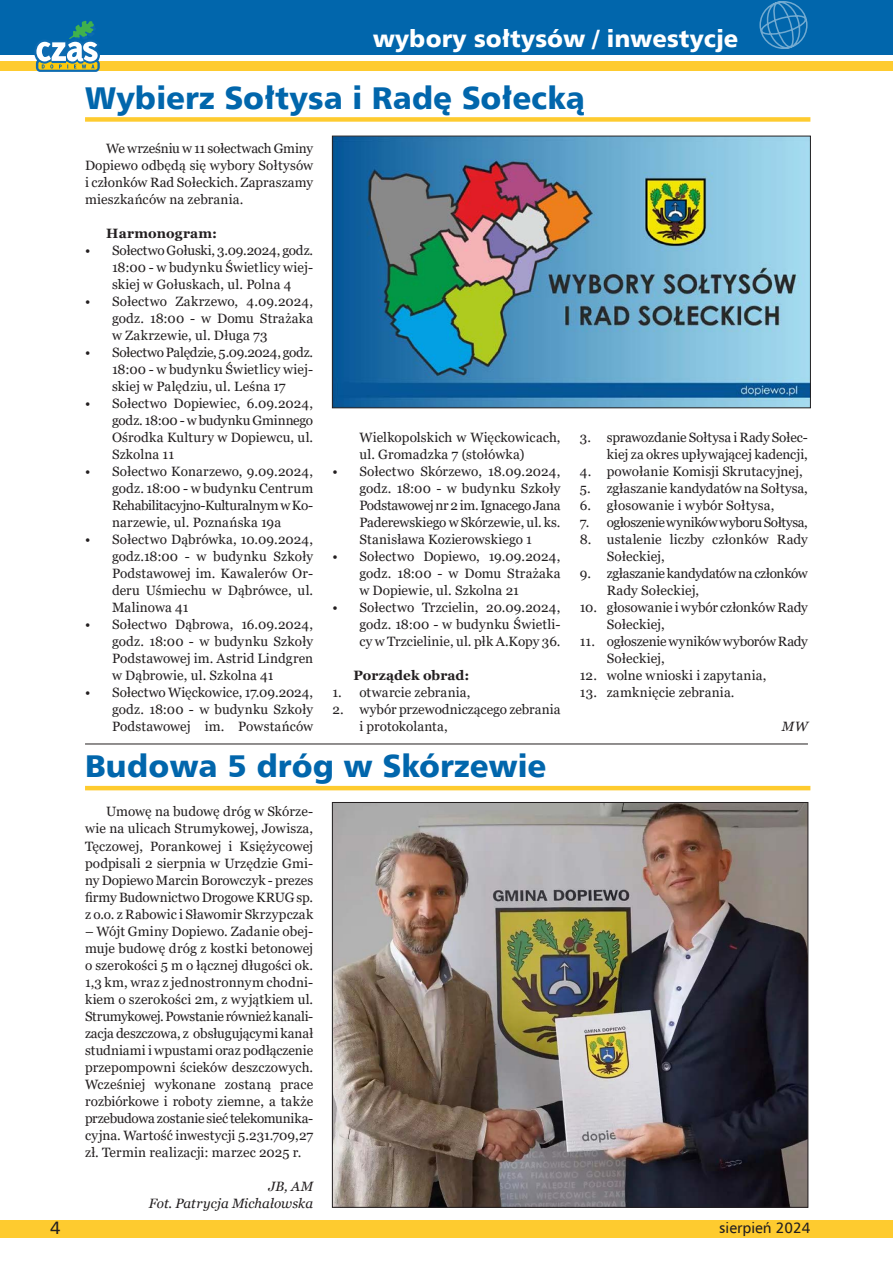
<style>
.page{position:relative;width:893px;height:1263px;background:#fff}
.page>*{position:absolute;margin:0;border:0;box-sizing:border-box;transform-origin:0 0}
.TYTUŁ{font:31.5px "Humnst 777 Blk EU";color:#0166ac}
.pasek_naglowek_strony{font:24px "Humnst 777 Blk EU";color:#fff}
.t1{font:18px "Humnst 777 EU";color:#231f20}
.t2{font:15px "Humnst 777 EU";color:#231f20}
.tekst_standardowy{font:13.5px/17px "Georgia";letter-spacing:.005em;color:#231f20;text-align:justify}
.tekst_standardowy-2{font:13.5px/17px "Georgia";letter-spacing:-.015em;color:#231f20}
.tekst_standardowy-3{font:13.5px "Georgia";letter-spacing:-.025em;color:#231f20}
.autor{font:italic 13.5px/17px "Georgia";letter-spacing:.005em;color:#231f20;text-align:right}
.tekst_standardowy-4{font:700 13.5px "Georgia";letter-spacing:.005em;color:#231f20}
</style>
<div class="page">
<div style="left:0;top:0;width:893px;height:55px;background:#0166ac"></div>
<svg style="left:759px;top:1px;width:49px;height:48px"></svg>
<div style="left:85px;top:117px;width:725px;height:5px;background:#fecb2f"></div>
<img style="left:334px;top:138px;width:475px;height:268px">
<div style="left:332px;top:136px;width:479px;height:272px;border:1px solid #231f20"></div>
<hr style="left:85px;top:744px;width:723px;height:1px;background:#231f20">
<hr style="left:85px;top:786px;width:725px;height:4px;background:#fecb2f">
<img style="left:334px;top:804px;width:472px;height:402px">
<div style="left:0;top:1220px;width:893px;height:17px;background:#fecb2f"></div>
<div style="left:0;top:61px;width:893px;height:9px;background:#fecb2f"></div>
<svg style="left:34px;top:21px;width:68px;height:51px"></svg>
<p class="pasek_naglowek_strony" style="left:373px;top:23px;width:367px">wybory sołtysów / inwestycje</p>
<p class="TYTUŁ" style="left:85px;top:77px;width:501px">Wybierz Sołtysa i Radę Sołecką</p>
<p class="tekst_standardowy" style="left:85px;top:140px;width:230px;text-indent:21px">We wrześniu w 11 sołectwach Gminy Dopiewo odbędą się wybory Sołtysów i członków Rad Sołeckich. Zapraszamy mieszkańców na zebrania.</p>
<p class="tekst_standardowy-4" style="left:106px;top:225px;width:112px">Harmonogram:</p>
<p class="tekst_standardowy" style="left:112px;top:242px;width:203px;text-indent:-27px">• Sołectwo Gołuski, 3.09.2024, godz.<br>18:00 - w budynku Świetlicy wiej&shy;skiej w Gołuskach, ul. Polna 4</p>
<p class="tekst_standardowy" style="left:112px;top:293px;width:203px;text-indent:-27px">• Sołectwo Zakrzewo, 4.09.2024, godz. 18:00 - w Domu Strażaka w Zakrzewie, ul. Długa 73</p>
<p class="tekst_standardowy" style="left:112px;top:344px;width:203px;text-indent:-27px">• Sołectwo Palędzie, 5.09.2024, godz.<br>18:00 - w budynku Świetlicy wiej&shy;skiej w Palędziu, ul. Leśna 17</p>
<p class="tekst_standardowy" style="left:112px;top:395px;width:203px;text-indent:-27px">• Sołectwo Dopiewiec, 6.09.2024, godz. 18:00 - w budynku Gminnego Ośrodka Kultury w Dopiewcu, ul.<br>Szkolna 11</p>
<p class="tekst_standardowy" style="left:112px;top:463px;width:203px;text-indent:-27px">• Sołectwo Konarzewo, 9.09.2024, godz. 18:00 - w budynku Centrum Rehabilitacyjno-Kulturalnym w Ko&shy;narzewie, ul. Poznańska 19a</p>
<p class="tekst_standardowy" style="left:112px;top:531px;width:203px;text-indent:-27px">• Sołectwo Dąbrówka, 10.09.2024, godz.18:00 - w budynku Szkoły Podstawowej im. Kawalerów Or&shy;deru Uśmiechu w Dąbrówce, ul.<br>Malinowa 41</p>
<p class="tekst_standardowy" style="left:112px;top:616px;width:203px;text-indent:-27px">• Sołectwo Dąbrowa, 16.09.2024, godz. 18:00 - w budynku Szkoły Podstawowej im. Astrid Lindgren w Dąbrowie, ul. Szkolna 41</p>
<p class="tekst_standardowy" style="left:112px;top:684px;width:203px;text-indent:-27px">• Sołectwo Więckowice, 17.09.2024, godz. 18:00 - w budynku Szkoły Podstawowej im. Powstańców</p>
<p class="tekst_standardowy" style="left:359px;top:429px;width:203px">Wielkopolskich w Więckowicach, ul. Gromadzka 7 (stołówka)</p>
<p class="tekst_standardowy" style="left:359px;top:463px;width:203px;text-indent:-27px">• Sołectwo Skórzewo, 18.09.2024, godz. 18:00 - w budynku Szkoły Podstawowej nr 2 im. Ignacego Jana Paderewskiego w Skórzewie, ul. ks.<br>Stanisława Kozierowskiego 1</p>
<p class="tekst_standardowy" style="left:359px;top:548px;width:203px;text-indent:-27px">• Sołectwo Dopiewo, 19.09.2024, godz. 18:00 - w Domu Strażaka w Dopiewie, ul. Szkolna 21</p>
<p class="tekst_standardowy" style="left:359px;top:599px;width:203px;text-indent:-27px">• Sołectwo Trzcielin, 20.09.2024, godz. 18:00 - w budynku Świetli&shy;cy w Trzcielinie, ul. płk A.Kopy 36.</p>
<p class="tekst_standardowy-4" style="left:354px;top:667px;width:117px">Porządek obrad:</p>
<p class="tekst_standardowy" style="left:332px;top:684px;width:140px">1. otwarcie zebrania,</p>
<p class="tekst_standardowy" style="left:359px;top:701px;width:203px;text-indent:-27px">2. wybór przewodniczącego zebrania i protokolanta,</p>
<p class="TYTUŁ" style="left:85px;top:746px;width:463px">Budowa 5 dróg w Skórzewie</p>
<p class="tekst_standardowy" style="left:85px;top:804px;width:230px;text-indent:21px">Umowę na budowę dróg w Skórze&shy;wie na ulicach Strumykowej, Jowisza, Tęczowej, Porankowej i Księżycowej podpisali 2 sierpnia w Urzędzie Gmi&shy;ny Dopiewo Marcin Borowczyk - prezes firmy Budownictwo Drogowe KRUG sp. z o.o. z Rabowic i Sławomir Skrzypczak</p>
<p class="tekst_standardowy" style="left:85px;top:923px;width:230px">– Wójt Gminy Dopiewo. Zadanie obej&shy;muje budowę dróg z kostki betonowej o szerokości 5 m o łącznej długości ok.<br>1,3 km, wraz z jednostronnym chodni&shy;kiem o szerokości 2m, z wyjątkiem ul.<br>Strumykowej. Powstanie również kanali&shy;zacja deszczowa, z obsługującymi kanał studniami i wpustami oraz podłączenie przepompowni ścieków deszczowych.<br>Wcześniej wykonane zostaną prace rozbiórkowe i roboty ziemne, a także przebudowa zostanie sieć telekomunika&shy;cyjna. Wartość inwestycji 5.231.709,27 zł. Termin realizacji: marzec 2025 r.</p>
<p class="autor" style="left:149px;top:1178px;width:166px">JB, AM<br>Fot. Patrycja Michałowska</p>
<p class="tekst_standardowy" style="left:580px;top:429px;width:230px;text-align:right">3. sprawozdanie Sołtysa i Rady Sołec&shy;kiej za okres upływającej kadencji,</p>
<p class="tekst_standardowy" style="left:580px;top:463px;width:224px">4. powołanie Komisji Skrutacyjnej,</p>
<p class="tekst_standardowy" style="left:580px;top:480px;width:230px">5. zgłaszanie kandydatów na Sołtysa,</p>
<p class="tekst_standardowy" style="left:580px;top:497px;width:196px">6. głosowanie i wybór Sołtysa,</p>
<p class="tekst_standardowy-3" style="left:580px;top:514px;width:230px">7. ogłoszenie wyników wyboru Sołtysa,</p>
<p class="tekst_standardowy" style="left:607px;top:531px;width:203px;text-indent:-27px">8. ustalenie liczby członków Rady<br>Sołeckiej,</p>
<p class="tekst_standardowy-2" style="left:607px;top:565px;width:203px;text-indent:-27px">9. zgłaszanie kandydatów na członków<br>Rady Sołeckiej,</p>
<p class="tekst_standardowy" style="left:607px;top:599px;width:203px;text-indent:-27px">10. głosowanie i wybór członków Rady<br>Sołeckiej,</p>
<p class="tekst_standardowy" style="left:607px;top:633px;width:203px;text-indent:-27px">11. ogłoszenie wyników wyborów Rady<br>Sołeckiej,</p>
<p class="tekst_standardowy" style="left:580px;top:667px;width:188px">12. wolne wnioski i zapytania,</p>
<p class="tekst_standardowy" style="left:580px;top:684px;width:156px">13. zamknięcie zebrania.</p>
<p class="autor" style="left:782px;top:718px;width:27px">MW</p>
<h3 class="t1" style="left:50px;top:1217px;width:12px">4</h3>
<p class="t2" style="left:719px;top:1218px;width:93px">sierpień 2024</p>
</div>
